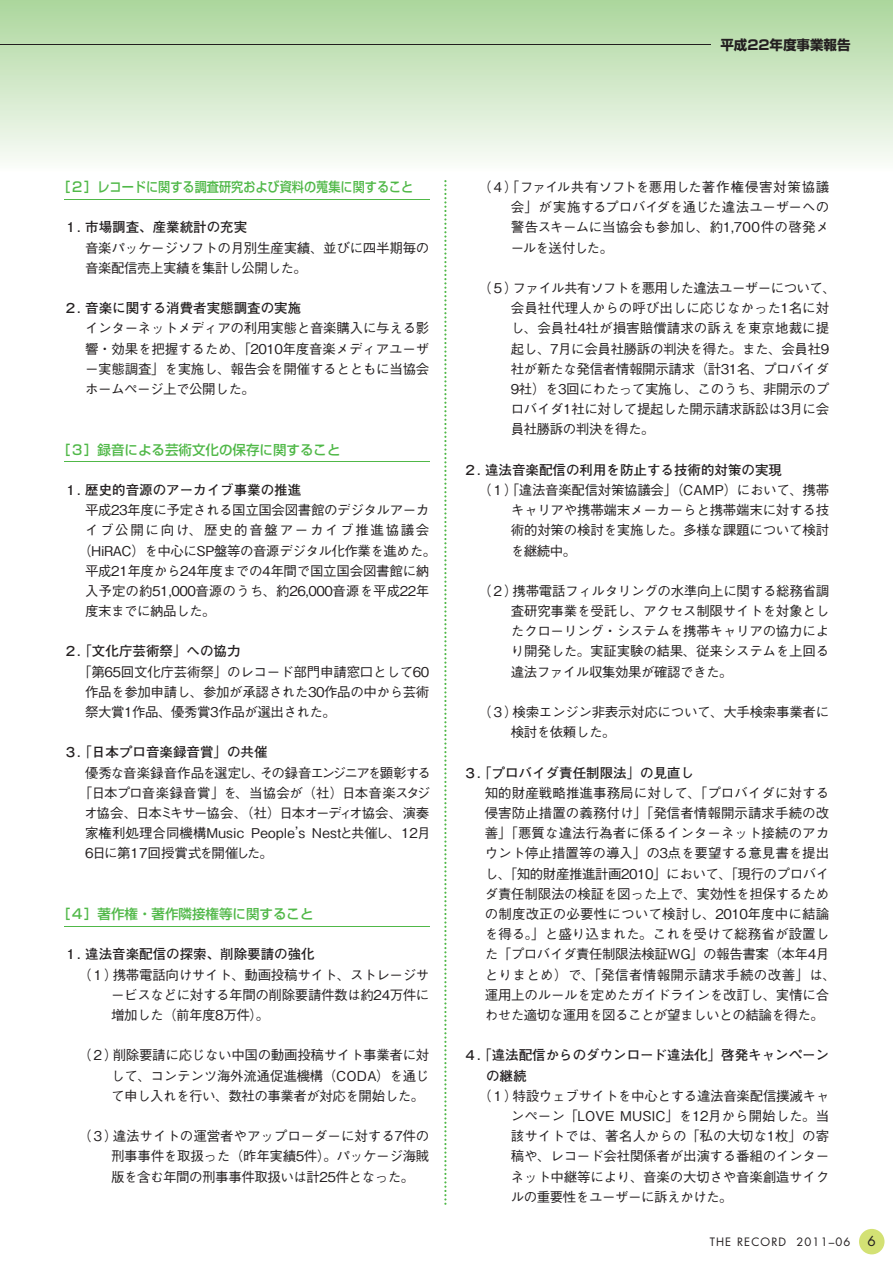
<style>
.page{position:relative;width:893px;height:1263px;background:#fff}
.page>*{position:absolute;margin:0;border:0;box-sizing:border-box;transform-origin:0 0}
.t1{font:13.5px/20.2px "Gothic BBB Pro Medium 90 pv RKSJ H";letter-spacing:-.025em;color:#231f20;text-align:justify}
.t2{font:13.5px/20.2px "Gothic BBB Pro Medium 90 pv RKSJ H";color:#231f20}
.t3{font:13.5px/20.2px "Futo Go B101 Pro Bold 90 pv RKSJ H";color:#231f20}
.t4{font:13.5px "Shin Go Pro Medium 90 pv RKSJ H";color:#50b848}
.t5{font:13.5px "Gothic BBB Pro Medium 90 pv RKSJ H";letter-spacing:-.085em;color:#231f20}
.t6{font:13.5px "Gothic BBB Pro Medium 90 pv RKSJ H";letter-spacing:-.075em;color:#231f20}
.t7{font:13.5px "Gothic BBB Pro Medium 90 pv RKSJ H";letter-spacing:-.055em;color:#231f20}
.t8{font:13.5px "Gothic BBB Pro Medium 90 pv RKSJ H";letter-spacing:.12em;color:#231f20}
.t9{font:13.5px "Shin Go Pro Bold 90 pv RKSJ H";color:#231f20}
.t10{font:13.5px "Futura";color:#231f20}
.t11{font:11.25px "Futura";letter-spacing:.1em;color:#231f20}
</style>
<div class="page">
<div style="left:859px;top:1229px;width:25px;height:25px;background:#d3e174;border-radius:50%"></div>
<div style="left:0;top:0;width:893px;height:172px;background:linear-gradient(to bottom,#abd69b,#fbfcfa)"></div>
<svg style="left:444px;top:180px;width:2px;height:1025px"></svg>
<hr style="left:0;top:44px;width:710px;height:1px;background:#231f20">
<hr style="left:64px;top:199px;width:365px;height:1px;background:#50b848">
<hr style="left:64px;top:461px;width:365px;height:1px;background:#50b848">
<hr style="left:64px;top:926px;width:365px;height:1px;background:#50b848">
<p class="t9" style="left:720px;top:39px;width:132px">平成22年度事業報告</p>
<p class="t4" style="left:57px;top:182px;width:358px">［２］レコードに関する調査研究および資料の蒐集に関すること</p>
<p class="t3" style="left:64px;top:219px;width:185px">１. 市場調査、産業統計の充実</p>
<p class="t1" style="left:85px;top:239px;width:346px">音楽パッケージソフトの月別生産実績、並びに四半期毎の音楽配信売上実績を集計し公開した。</p>
<p class="t3" style="left:64px;top:300px;width:239px">２. 音楽に関する消費者実態調査の実施</p>
<p class="t1" style="left:85px;top:320px;width:346px">インターネットメディアの利用実態と音楽購入に与える影響・効果を把握するため、「2010年度音楽メディアユーザー実態調査」を実施し、報告会を開催するとともに当協会ホームページ上で公開した。</p>
<p class="t4" style="left:57px;top:444px;width:285px">［３］録音による芸術文化の保存に関すること</p>
<p class="t3" style="left:64px;top:482px;width:239px">１. 歴史的音源のアーカイブ事業の推進</p>
<p class="t1" style="left:85px;top:502px;width:346px">平成23年度に予定される国立国会図書館のデジタルアーカ</p>
<p class="t8" style="left:85px;top:525px;width:346px">イブ公開に向け、歴史的音盤アーカイブ推進協議会</p>
<p class="t1" style="left:78px;top:542px;width:359px">（HiRAC）を中心にSP盤等の音源デジタル化作業を進めた。</p>
<p class="t1" style="left:85px;top:562px;width:346px">平成21年度から24年度までの4年間で国立国会図書館に納</p>
<p class="t1" style="left:85px;top:583px;width:346px">入予定の約51,000音源のうち、約26,000音源を平成22年</p>
<p class="t1" style="left:85px;top:603px;width:132px">度末までに納品した。</p>
<p class="t3" style="left:64px;top:643px;width:178px">２. 「文化庁芸術祭」への協力</p>
<p class="t1" style="left:85px;top:663px;width:346px;text-indent:-7px">「第65回文化庁芸術祭」のレコード部門申請窓口として60作品を参加申請し、参加が承認された30作品の中から芸術祭大賞1作品、優秀賞3作品が選出された。</p>
<p class="t3" style="left:64px;top:744px;width:205px">３. 「日本プロ音楽録音賞」の共催</p>
<p class="t5" style="left:85px;top:768px;width:347px">優秀な音楽録音作品を選定し、その録音エンジニアを顕彰する</p>
<p class="t7" style="left:79px;top:788px;width:353px">「日本プロ音楽録音賞」を、当協会が（社）日本音楽スタジ</p>
<p class="t6" style="left:84px;top:808px;width:347px">オ協会、日本ミキサー協会、（社）日本オーディオ協会、演奏</p>
<p class="t2" style="left:85px;top:825px;width:347px">家権利処理合同機構Music People’s Nestと共催し、12月</p>
<p class="t1" style="left:85px;top:845px;width:190px">6日に第17回授賞式を開催した。</p>
<p class="t4" style="left:57px;top:909px;width:258px">［４］著作権・著作隣接権等に関すること</p>
<p class="t3" style="left:64px;top:946px;width:252px">１. 違法音楽配信の探索、削除要請の強化</p>
<p class="t1" style="left:111px;top:966px;width:320px;text-indent:-33px">（１）携帯電話向けサイト、動画投稿サイト、ストレージサービスなどに対する年間の削除要請件数は約24万件に増加した（前年度8万件）。</p>
<p class="t1" style="left:111px;top:1047px;width:320px;text-indent:-33px">（２）削除要請に応じない中国の動画投稿サイト事業者に対して、コンテンツ海外流通促進機構（CODA）を通じて申し入れを行い、数社の事業者が対応を開始した。</p>
<p class="t1" style="left:111px;top:1128px;width:320px;text-indent:-33px">（３）違法サイトの運営者やアップローダーに対する7件の刑事事件を取扱った（昨年実績5件）。パッケージ海賊版を含む年間の刑事事件取扱いは計25件となった。　</p>
<p class="t1" style="left:511px;top:179px;width:320px;text-indent:-33px">（４）「ファイル共有ソフトを悪用した著作権侵害対策協議会」が実施するプロバイダを通じた違法ユーザーへの警告スキームに当協会も参加し、約1,700件の啓発メールを送付した。</p>
<p class="t1" style="left:511px;top:280px;width:327px;text-align:left;text-indent:-33px">（５）ファイル共有ソフトを悪用した違法ユーザーについて、会員社代理人からの呼び出しに応じなかった1名に対し、会員社4社が損害賠償請求の訴えを東京地裁に提起し、7月に会員社勝訴の判決を得た。また、会員社9社が新たな発信者情報開示請求（計31名、プロバイダ<br>9社）を3回にわたって実施し、このうち、非開示のプロバイダ1社に対して提起した開示請求訴訟は3月に会員社勝訴の判決を得た。</p>
<p class="t3" style="left:463px;top:461px;width:320px">２. 違法音楽配信の利用を防止する技術的対策の実現</p>
<p class="t1" style="left:511px;top:482px;width:320px;text-indent:-33px">（１）「違法音楽配信対策協議会」（CAMP）において、携帯キャリアや携帯端末メーカーらと携帯端末に対する技術的対策の検討を実施した。多様な課題について検討を継続中。</p>
<p class="t1" style="left:511px;top:583px;width:320px;text-indent:-33px">（２）携帯電話フィルタリングの水準向上に関する総務省調査研究事業を受託し、アクセス制限サイトを対象としたクローリング・システムを携帯キャリアの協力により開発した。実証実験の結果、従来システムを上回る違法ファイル収集効果が確認できた。</p>
<p class="t1" style="left:511px;top:704px;width:320px;text-indent:-33px">（３）検索エンジン非表示対応について、大手検索事業者に検討を依頼した。</p>
<p class="t3" style="left:463px;top:764px;width:232px">３. 「プロバイダ責任制限法」の見直し</p>
<p class="t2" style="left:485px;top:784px;width:353px">知的財産戦略推進事務局に対して、「プロバイダに対する侵害防止措置の義務付け」「発信者情報開示請求手続の改善」「悪質な違法行為者に係るインターネット接続のアカウント停止措置等の導入」の3点を要望する意見書を提出し、「知的財産推進計画2010」において、「現行のプロバイダ責任制限法の検証を図った上で、実効性を担保するための制度改正の必要性について検討し、2010年度中に結論を得る。」と盛り込まれた。これを受けて総務省が設置した「プロバイダ責任制限法検証WG」の報告書案（本年4月とりまとめ）で、「発信者情報開示請求手続の改善」は、運用上のルールを定めたガイドラインを改訂し、実情に合わせた適切な運用を図ることが望ましいとの結論を得た。</p>
<p class="t3" style="left:468px;top:1047px;width:363px;text-indent:-4px">４. 「違法配信からのダウンロード違法化」啓発キャンペーン　 の継続</p>
<p class="t1" style="left:511px;top:1087px;width:320px;text-indent:-33px">（１）特設ウェブサイトを中心とする違法音楽配信撲滅キャンペーン「LOVE MUSIC」を12月から開始した。当該サイトでは、著名人からの「私の大切な1枚」の寄稿や、レコード会社関係者が出演する番組のインターネット中継等により、音楽の大切さや音楽創造サイクルの重要性をユーザーに訴えかけた。</p>
<p class="t11" style="left:710px;top:1237px;width:142px">THE RECORD 2011–06</p>
<p class="t10" style="left:867px;top:1235px;width:10px">6</p>
</div>
